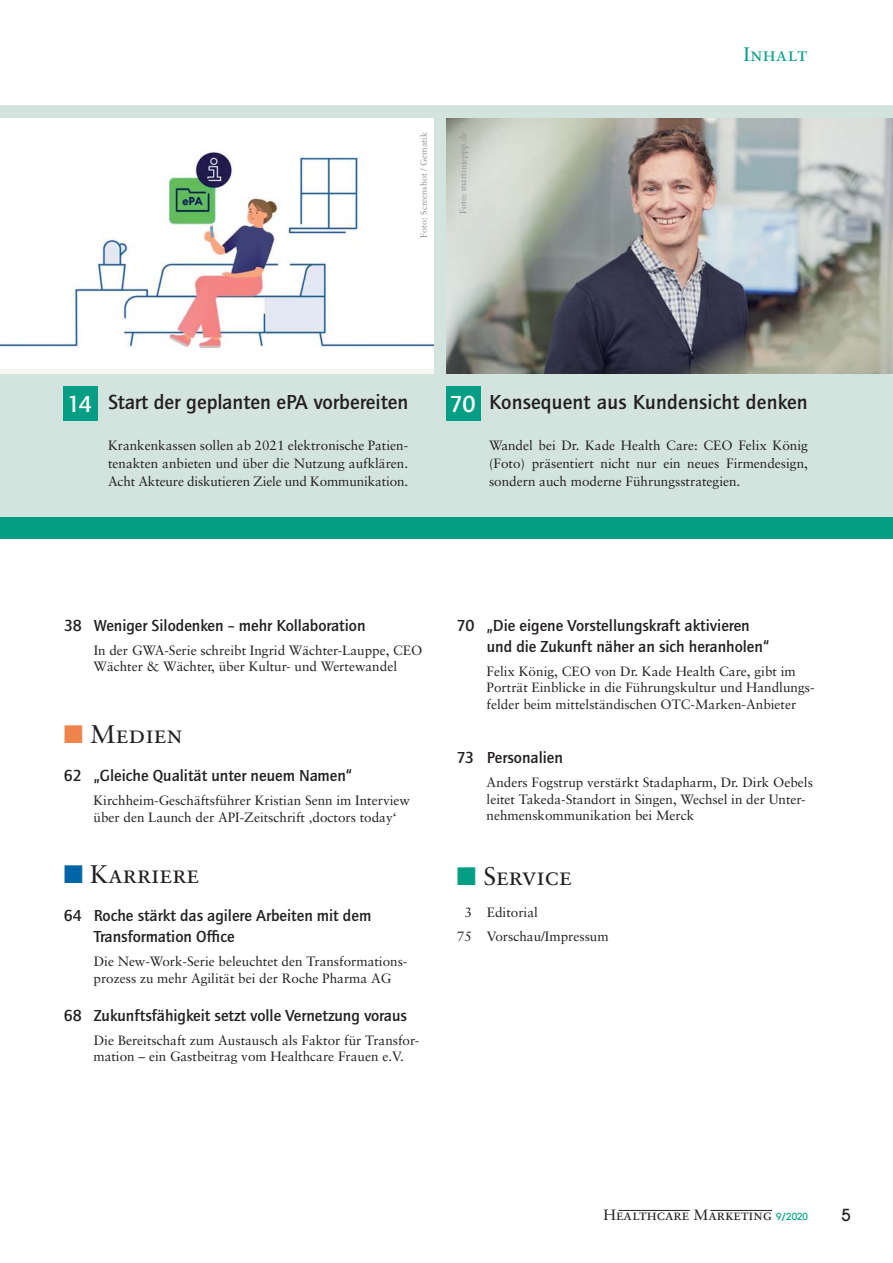
<style>
.page{position:relative;width:893px;height:1263px;background:#fff}
.page>*{position:absolute;margin:0;border:0;box-sizing:border-box;transform-origin:0 0}
.t1{font:25.5px "Sabon Roman SC";color:#231f20}
.t2{font:500 24px "Quay Sans ITC Std";color:#fff}
.t3{font:500 21px "Quay Sans ITC Std";color:#231f20}
.t4{font:19.5px "Sabon Roman SC";letter-spacing:.025em;color:#039e84}
.t5{font:500 16.5px/21px "Quay Sans ITC Std";color:#231f20}
.t6{font:500 16.5px "Avant Garde";color:#231f20}
.t7{font:15px "Sabon Roman SC";color:#231f20}
.t8{font:13.5px/16.5px "Sabon";color:#231f20}
.t9{font:9px "Sabon";color:#939598}
.s1{font-family:"Avant Garde";font-weight:500;font-size:9.75px;color:#039e84}
</style>
<div class="page">
<div style="left:0;top:105px;width:893px;height:433px;background:#d3e4de"></div>
<img style="left:0;top:118px;width:434px;height:255px">
<img style="left:446px;top:118px;width:447px;height:255px">
<div style="left:64px;top:386px;width:34px;height:34px;background:#039e84"></div>
<div style="left:446px;top:386px;width:34px;height:34px;background:#039e84"></div>
<div style="left:0;top:518px;width:893px;height:21px;background:#039e84"></div>
<hr style="left:618px;top:1210px;width:72px;height:1px;background:#231f20">
<hr style="left:710px;top:1210px;width:62px;height:1px;background:#231f20">
<p class="t9" style="left:420px;top:238px;width:107px;rotate:-90deg">Foto: Screenshot / Gematik</p>
<p class="t9" style="left:459px;top:214px;width:84px;rotate:-90deg">Foto: martinjeppp.de</p>
<h3 class="t4" style="left:743px;top:46px;width:65px">Inhalt</h3>
<h3 class="t3" style="left:108px;top:394px;width:302px">Start der geplanten ePA vorbereiten</h3>
<p class="t8" style="left:108px;top:438px;width:302px;line-height:18px;text-align:justify">Krankenkassen sollen ab 2021 elektronische Patien&shy;tenakten anbieten und über die Nutzung aufklären.<br>Acht Akteure diskutieren Ziele und Kommunikation.</p>
<h2 class="t2" style="left:67px;top:395px;width:26px">14</h2>
<h2 class="t2" style="left:450px;top:395px;width:27px">70</h2>
<h3 class="t3" style="left:489px;top:394px;width:320px">Konsequent aus Kundensicht denken</h3>
<p class="t8" style="left:489px;top:438px;width:320px;line-height:18px;text-align:justify">Wandel bei Dr. Kade Health Care: CEO Felix König (Foto) präsentiert nicht nur ein neues Firmendesign, sondern auch moderne Führungsstrategien.</p>
<p class="t5" style="left:64px;top:616px;width:303px">38 Weniger Silodenken – mehr Kollaboration</p>
<p class="t8" style="left:93px;top:643px;width:330px">In der GWA-Serie schreibt Ingrid Wächter-Lauppe, CEO<br>Wächter &amp; Wächter, über Kultur- und Wertewandel</p>
<h1 class="t1" style="left:90px;top:724px;width:94px">Medien</h1>
<p class="t5" style="left:64px;top:766px;width:290px">62 „Gleiche Qualität unter neuem Namen“</p>
<p class="t8" style="left:93px;top:793px;width:318px">Kirchheim-Geschäftsführer Kristian Senn im Interview über den Launch der API-Zeitschrift ‚doctors today‘</p>
<h1 class="t1" style="left:90px;top:864px;width:111px">Karriere</h1>
<p class="t5" style="left:94px;top:906px;width:279px;text-indent:-30px">64 Roche stärkt das agilere Arbeiten mit dem<br>Transformation Office</p>
<p class="t8" style="left:93px;top:954px;width:315px">Die New-Work-Serie beleuchtet den Transformations&shy;prozess zu mehr Agilität bei der Roche Pharma AG</p>
<p class="t5" style="left:64px;top:1006px;width:345px">68 Zukunftsfähigkeit setzt volle Vernetzung voraus</p>
<p class="t8" style="left:93px;top:1033px;width:327px">Die Bereitschaft zum Austausch als Faktor für Transfor&shy;mation – ein Gastbeitrag vom Healthcare Frauen e.V.</p>
<p class="t5" style="left:487px;top:616px;width:284px;text-indent:-30px">70 „Die eigene Vorstellungskraft aktivieren und die Zukunft näher an sich heranholen“</p>
<p class="t8" style="left:487px;top:664px;width:329px">Felix König, CEO von Dr. Kade Health Care, gibt im<br>Porträt Einblicke in die Führungskultur und Handlungs&shy;felder beim mittelständischen OTC-Marken-Anbieter</p>
<p class="t5" style="left:457px;top:748px;width:108px">73 Personalien</p>
<p class="t8" style="left:487px;top:775px;width:328px">Anders Fogstrup verstärkt Stadapharm, Dr. Dirk Oebels leitet Takeda-Standort in Singen, Wechsel in der Unter&shy;nehmenskommunikation bei Merck</p>
<h1 class="t1" style="left:483px;top:865px;width:90px">Service</h1>
<p class="t8" style="left:457px;top:902px;width:153px;line-height:24px;text-indent:8px">3 Editorial<br>75 Vorschau/Impressum</p>
<p class="t7" style="left:604px;top:1209px;width:206px">Healthcare Marketing <span class="s1">9/2020</span></p>
<p class="t6" style="left:841px;top:1208px;width:11px">5</p>
</div>
